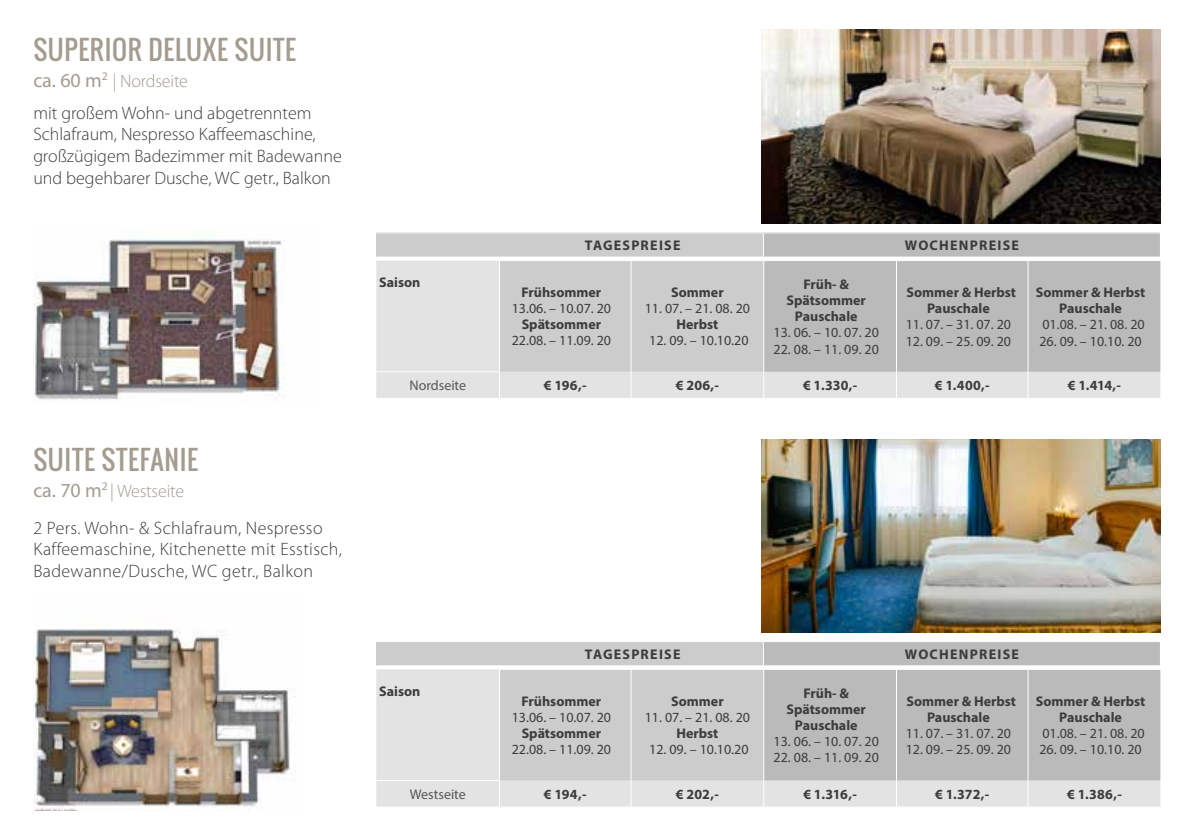
<style>
.page{position:relative;width:1191px;height:840px;background:#fff}
.page>*{position:absolute;margin:0;border:0;box-sizing:border-box;transform-origin:0 0}
.t1{font:26px "Oswald";letter-spacing:.025em;color:#a49c8f}
.t2{font:300 18px/21.6px "Myriad Pro";color:#3c3c3b}
.t3{font:300 18px/21.6px "Myriad Pro";letter-spacing:.02em;color:#3c3c3b}
.t4{font:300 18px "Myriad Pro";letter-spacing:-.01em;color:#a49c8f}
.t5{font:14px "Myriad Pro";color:#3c3c3b}
.t6{font:700 14px/16px "Myriad Pro";color:#3c3c3b;text-align:center}
.t7{font:700 14px "Myriad Pro";letter-spacing:.09em;color:#3c3c3b}
.t8{font:700 14px "Myriad Pro";letter-spacing:.085em;color:#3c3c3b}
.t9{font:14px "Myriad Pro";color:#575756}
.s1{font-weight:400;font-size:20px}
</style>
<div class="page">
<img style="left:33px;top:239px;width:252px;height:161px">
<img style="left:761px;top:30px;width:399px;height:193px">
<img style="left:761px;top:439px;width:399px;height:193px">
<img style="left:33px;top:629px;width:263px;height:180px">
<div style="left:376px;top:260px;width:784px;height:138px;background:#e3e3e3"></div>
<div style="left:764px;top:261px;width:396px;height:110px;background:#bababa"></div>
<hr style="left:763px;top:260px;width:133px;height:1px;background:#fff">
<hr style="left:896px;top:260px;width:132px;height:1px;background:#fff">
<hr style="left:1028px;top:260px;width:133px;height:1px;background:#fff">
<hr style="left:896px;top:261px;width:1px;height:110px;background:#fff">
<hr style="left:1027px;top:261px;width:1px;height:110px;background:#fff">
<svg style="left:896px;top:371px;width:1px;height:27px"></svg>
<svg style="left:1027px;top:371px;width:1px;height:27px"></svg>
<svg style="left:1160px;top:371px;width:1px;height:26px"></svg>
<hr style="left:376px;top:371px;width:124px;height:1px;background:#fff">
<div style="left:376px;top:233px;width:387px;height:24px;background:#ccc"></div>
<div style="left:763px;top:233px;width:397px;height:24px;background:#bababa"></div>
<hr style="left:763px;top:256px;width:397px;height:1px;background:#fff">
<svg style="left:499px;top:233px;width:265px;height:165px"></svg>
<hr style="left:376px;top:256px;width:387px;height:1px;background:#fff">
<div style="left:376px;top:669px;width:784px;height:137px;background:#e3e3e3"></div>
<div style="left:764px;top:669px;width:396px;height:111px;background:#bababa"></div>
<hr style="left:896px;top:669px;width:1px;height:111px;background:#fff">
<hr style="left:1027px;top:669px;width:1px;height:111px;background:#fff">
<svg style="left:896px;top:780px;width:1px;height:26px"></svg>
<svg style="left:1027px;top:780px;width:1px;height:26px"></svg>
<svg style="left:1160px;top:780px;width:1px;height:26px"></svg>
<hr style="left:376px;top:779px;width:124px;height:1px;background:#fff">
<div style="left:376px;top:641px;width:387px;height:24px;background:#ccc"></div>
<div style="left:763px;top:641px;width:397px;height:24px;background:#bababa"></div>
<hr style="left:763px;top:641px;width:397px;height:1px;background:#fff">
<hr style="left:376px;top:641px;width:387px;height:1px;background:#fff">
<svg style="left:499px;top:641px;width:265px;height:165px"></svg>
<hr style="left:376px;top:665px;width:387px;height:1px;background:#fff">
<h1 class="t1" style="left:33px;top:30px;width:264px">SUPERIOR DELUXE SUITE</h1>
<p class="t4" style="left:33px;top:70px;width:156px"><span class="s1">ca. 60 m</span><sup>2</sup> | Nordseite</p>
<p class="t2" style="left:33px;top:102px;width:310px">mit großem Wohn- und abgetrenntem Schlafraum, Nespresso Kaffeemaschine, großzügigem Badezimmer mit Badewanne und begehbarer Dusche, WC getr., Balkon</p>
<h1 class="t1" style="left:33px;top:439px;width:166px">SUITE STEFANIE</h1>
<p class="t4" style="left:33px;top:479px;width:152px"><span class="s1">ca. 70 m</span><sup>2</sup> | Westseite</p>
<p class="t3" style="left:33px;top:516px;width:310px">2 Pers. Wohn- &amp; Schlafraum, Nespresso<br>Kaffeemaschine, Kitchenette mit Esstisch,<br>Badewanne/Dusche, WC getr., Balkon</p>
<p class="t6" style="left:379px;top:274px;width:43px">Saison</p>
<p class="t8" style="left:585px;top:236px;width:97px">TAGESPREISE</p>
<p class="t7" style="left:905px;top:236px;width:116px">WOCHENPREISE</p>
<p class="t6" style="left:521px;top:284px;width:81px">Frühsommer</p>
<p class="t5" style="left:512px;top:300px;width:101px">13.06. – 10.07. 20</p>
<p class="t6" style="left:522px;top:316px;width:81px">Spätsommer</p>
<p class="t5" style="left:512px;top:332px;width:101px">22.08. – 11.09. 20</p>
<p class="t6" style="left:671px;top:284px;width:54px">Sommer</p>
<p class="t5" style="left:645px;top:300px;width:107px">11. 07. – 21. 08. 20</p>
<p class="t6" style="left:676px;top:316px;width:43px">Herbst</p>
<p class="t5" style="left:649px;top:332px;width:101px">12. 09. – 10.10.20</p>
<p class="t6" style="left:786px;top:276px;width:81px">Früh- &amp;<br>Spätsommer<br>Pauschale</p>
<p class="t5" style="left:773px;top:324px;width:107px">13. 06. – 10. 07. 20</p>
<p class="t5" style="left:773px;top:340px;width:107px">22. 08. – 11. 09. 20</p>
<p class="t6" style="left:906px;top:284px;width:111px">Sommer &amp; Herbst<br>Pauschale</p>
<p class="t5" style="left:905px;top:316px;width:107px">11. 07. – 31. 07. 20</p>
<p class="t5" style="left:905px;top:332px;width:107px">12. 09. – 25. 09. 20</p>
<p class="t6" style="left:1035px;top:284px;width:111px">Sommer &amp; Herbst<br>Pauschale</p>
<p class="t5" style="left:1042px;top:316px;width:104px">01.08. – 21. 08. 20</p>
<p class="t5" style="left:1039px;top:332px;width:104px">26. 09. – 10.10. 20</p>
<p class="t9" style="left:409px;top:377px;width:58px">Nordseite</p>
<p class="t6" style="left:544px;top:377px;width:44px">€ 196,-</p>
<p class="t6" style="left:676px;top:377px;width:45px">€ 206,-</p>
<p class="t6" style="left:803px;top:377px;width:56px">€ 1.330,-</p>
<p class="t6" style="left:935px;top:377px;width:56px">€ 1.400,-</p>
<p class="t6" style="left:1067px;top:377px;width:55px">€ 1.414,-</p>
<p class="t6" style="left:379px;top:682px;width:43px">Saison</p>
<p class="t8" style="left:585px;top:644px;width:97px">TAGESPREISE</p>
<p class="t7" style="left:905px;top:644px;width:116px">WOCHENPREISE</p>
<p class="t6" style="left:521px;top:692px;width:81px">Frühsommer</p>
<p class="t5" style="left:512px;top:708px;width:101px">13.06. – 10.07. 20</p>
<p class="t6" style="left:522px;top:724px;width:81px">Spätsommer</p>
<p class="t5" style="left:512px;top:740px;width:101px">22.08. – 11.09. 20</p>
<p class="t6" style="left:671px;top:692px;width:54px">Sommer</p>
<p class="t5" style="left:645px;top:708px;width:107px">11. 07. – 21. 08. 20</p>
<p class="t6" style="left:676px;top:724px;width:43px">Herbst</p>
<p class="t5" style="left:649px;top:740px;width:101px">12. 09. – 10.10.20</p>
<p class="t6" style="left:786px;top:684px;width:81px">Früh- &amp;<br>Spätsommer<br>Pauschale</p>
<p class="t5" style="left:773px;top:732px;width:107px">13. 06. – 10. 07. 20</p>
<p class="t5" style="left:773px;top:748px;width:107px">22. 08. – 11. 09. 20</p>
<p class="t6" style="left:906px;top:692px;width:111px">Sommer &amp; Herbst<br>Pauschale</p>
<p class="t5" style="left:905px;top:724px;width:107px">11. 07. – 31. 07. 20</p>
<p class="t5" style="left:905px;top:740px;width:107px">12. 09. – 25. 09. 20</p>
<p class="t6" style="left:1035px;top:692px;width:111px">Sommer &amp; Herbst<br>Pauschale</p>
<p class="t5" style="left:1042px;top:724px;width:104px">01.08. – 21. 08. 20</p>
<p class="t5" style="left:1039px;top:740px;width:104px">26. 09. – 10.10. 20</p>
<p class="t9" style="left:410px;top:785px;width:57px">Westseite</p>
<p class="t6" style="left:544px;top:785px;width:44px">€ 194,-</p>
<p class="t6" style="left:676px;top:785px;width:45px">€ 202,-</p>
<p class="t6" style="left:803px;top:785px;width:55px">€ 1.316,-</p>
<p class="t6" style="left:935px;top:785px;width:56px">€ 1.372,-</p>
<p class="t6" style="left:1067px;top:785px;width:56px">€ 1.386,-</p>
</div>
